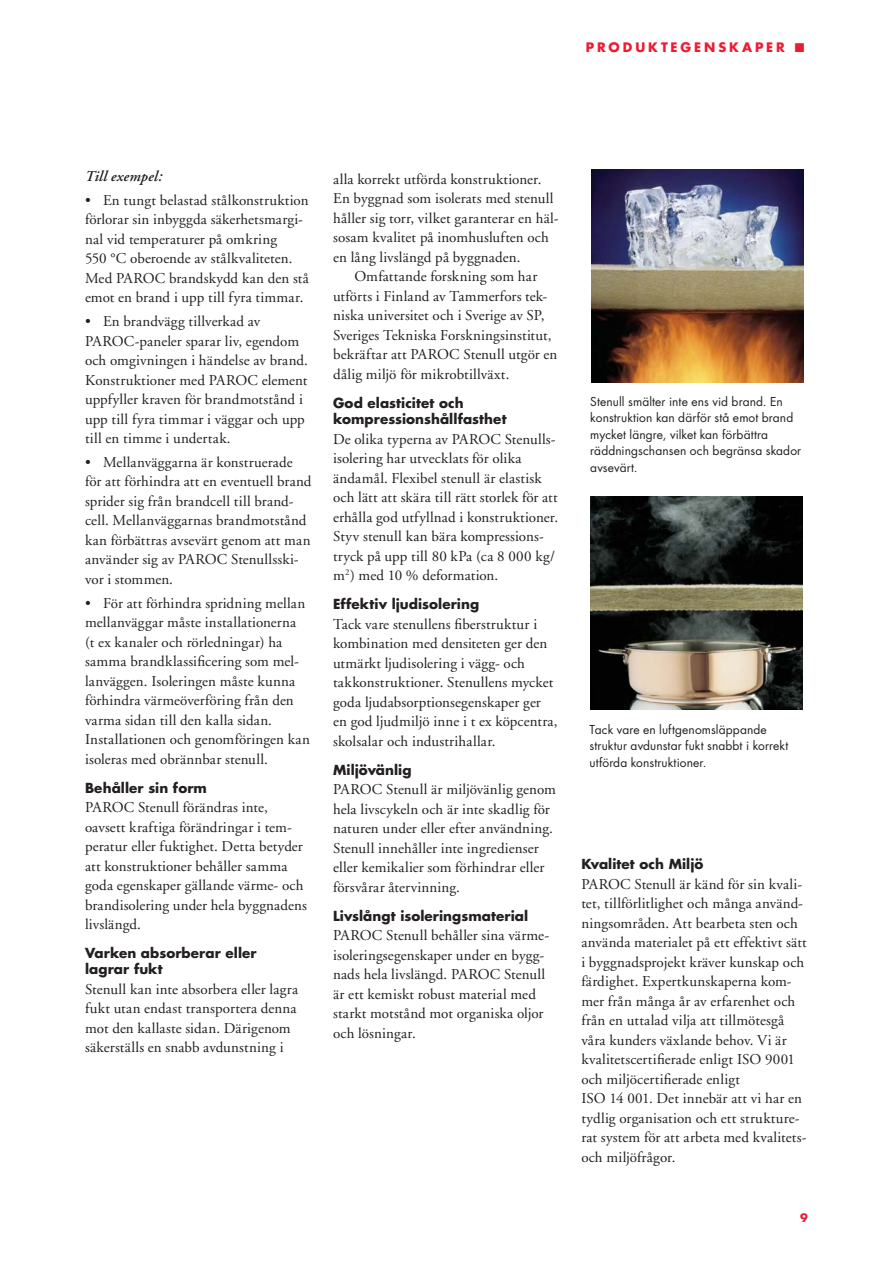
<style>
.page{position:relative;width:893px;height:1263px;background:#fff}
.page>*{position:absolute;margin:0;border:0;box-sizing:border-box;transform-origin:0 0}
.t1{font:15px/19.5px "Adobe Garamond";letter-spacing:.01em;color:#231f20}
.t2{font:italic 600 15px "Adobe Garamond";letter-spacing:.01em;color:#231f20}
.t3{font:700 13.5px/16.2px "Futura";letter-spacing:.005em;color:#231f20}
.t4{font:700 12.75px "Futura";letter-spacing:.23em;color:#ed1b32}
.t5{font:12px/16.5px "Futura";letter-spacing:.01em;color:#231f20}
.t6{font:700 11.25px "Futura";color:#ed1b32}
</style>
<div class="page">
<img style="left:590px;top:497px;width:213px;height:212px">
<img style="left:591px;top:169px;width:213px;height:213px">
<p class="t4" style="left:586px;top:42px;width:220px">PRODUKTEGENSKAPER ■</p>
<p class="t2" style="left:85px;top:170px;width:79px">Till exempel:</p>
<p class="t1" style="left:85px;top:192px;width:225px">• En tungt belastad stålkonstruktion förlorar sin inbyggda säkerhetsmargi&shy;nal vid temperaturer på omkring<br>550 °C oberoende av stålkvaliteten.<br>Med PAROC brandskydd kan den stå emot en brand i upp till fyra timmar.</p>
<p class="t1" style="left:85px;top:313px;width:224px">• En brandvägg tillverkad av PAROC-paneler sparar liv, egendom och omgivningen i händelse av brand.<br>Konstruktioner med PAROC element uppfyller kraven för brandmotstånd i upp till fyra timmar i väggar och upp till en timme i undertak.</p>
<p class="t1" style="left:85px;top:454px;width:228px">• Mellanväggarna är konstruerade för att förhindra att en eventuell brand sprider sig från brandcell till brand&shy;cell. Mellanväggarnas brandmotstånd kan förbättras avsevärt genom att man använder sig av PAROC Stenullsski&shy;vor i stommen.</p>
<p class="t1" style="left:85px;top:594px;width:226px">• För att förhindra spridning mellan mellanväggar måste installationerna<br>(t ex kanaler och rörledningar) ha samma brandklassificering som mel&shy;lanväggen. Isoleringen måste kunna förhindra värmeöverföring från den varma sidan till den kalla sidan.<br>Installationen och genomföringen kan isoleras med obrännbar stenull.</p>
<p class="t3" style="left:85px;top:781px;width:123px">Behåller sin form</p>
<p class="t1" style="left:85px;top:799px;width:223px">PAROC Stenull förändras inte, oavsett kraftiga förändringar i tem&shy;peratur eller fuktighet. Detta betyder att konstruktioner behåller samma goda egenskaper gällande värme- och brandisolering under hela byggnadens livslängd.</p>
<p class="t3" style="left:85px;top:946px;width:173px">Varken absorberar eller lagrar fukt</p>
<p class="t1" style="left:85px;top:981px;width:214px">Stenull kan inte absorbera eller lagra fukt utan endast transportera denna mot den kallaste sidan. Därigenom säkerställs en snabb avdunstning i</p>
<p class="t1" style="left:333px;top:171px;width:227px">alla korrekt utförda konstruktioner.<br>En byggnad som isolerats med stenull håller sig torr, vilket garanterar en häl&shy;sosam kvalitet på inomhusluften och en lång livslängd på byggnaden.</p>
<p class="t1" style="left:333px;top:268px;width:226px;text-indent:21px">Omfattande forskning som har utförts i Finland av Tammerfors tek&shy;niska universitet och i Sverige av SP, Sveriges Tekniska Forskningsinstitut, bekräftar att PAROC Stenull utgör en dålig miljö för mikrobtillväxt.</p>
<p class="t3" style="left:333px;top:396px;width:175px">God elasticitet och kompressionshållfasthet</p>
<p class="t1" style="left:333px;top:430px;width:227px">De olika typerna av PAROC Stenulls&shy;isolering har utvecklats för olika ändamål. Flexibel stenull är elastisk och lätt att skära till rätt storlek för att erhålla god utfyllnad i konstruktioner.<br>Styv stenull kan bära kompressions&shy;tryck på upp till 80 kPa (ca 8 000 kg/ m<sup>2</sup>) med 10 % deformation.</p>
<p class="t3" style="left:333px;top:597px;width:148px">Effektiv ljudisolering</p>
<p class="t1" style="left:333px;top:615px;width:226px">Tack vare stenullens fiberstruktur i kombination med densiteten ger den utmärkt ljudisolering i vägg- och takkonstruktioner. Stenullens mycket goda ljudabsorptionsegenskaper ger en god ljudmiljö inne i t ex köpcentra, skolsalar och industrihallar.</p>
<p class="t3" style="left:333px;top:763px;width:80px">Miljövänlig</p>
<p class="t1" style="left:333px;top:781px;width:224px">PAROC Stenull är miljövänlig genom hela livscykeln och är inte skadlig för naturen under eller efter användning.<br>Stenull innehåller inte ingredienser eller kemikalier som förhindrar eller försvårar återvinning.</p>
<p class="t3" style="left:333px;top:908px;width:197px">Livslångt isoleringsmaterial</p>
<p class="t1" style="left:333px;top:927px;width:218px">PAROC Stenull behåller sina värme&shy;isoleringsegenskaper under en bygg&shy;nads hela livslängd. PAROC Stenull är ett kemiskt robust material med starkt motstånd mot organiska oljor och lösningar.</p>
<p class="t5" style="left:590px;top:394px;width:212px">Stenull smälter inte ens vid brand. En konstruktion kan därför stå emot brand mycket längre, vilket kan förbättra räddningschansen och begränsa skador avsevärt.</p>
<p class="t5" style="left:590px;top:722px;width:200px">Tack vare en luftgenomsläppande struktur avdunstar fukt snabbt i korrekt utförda konstruktioner.</p>
<p class="t3" style="left:581px;top:857px;width:124px">Kvalitet och Miljö</p>
<p class="t1" style="left:581px;top:875px;width:227px">PAROC Stenull är känd för sin kvali&shy;tet, tillförlitlighet och många använd&shy;ningsområden. Att bearbeta sten och använda materialet på ett effektivt sätt i byggnadsprojekt kräver kunskap och färdighet. Expertkunskaperna kom&shy;mer från många år av erfarenhet och från en uttalad vilja att tillmötesgå våra kunders växlande behov. Vi är kvalitetscertifierade enligt ISO 9001 och miljöcertifierade enligt<br>ISO 14 001. Det innebär att vi har en tydlig organisation och ett strukture&shy;rat system för att arbeta med kvalitets&shy;och miljöfrågor.</p>
<p class="t6" style="left:800px;top:1212px;width:9px">9</p>
</div>
